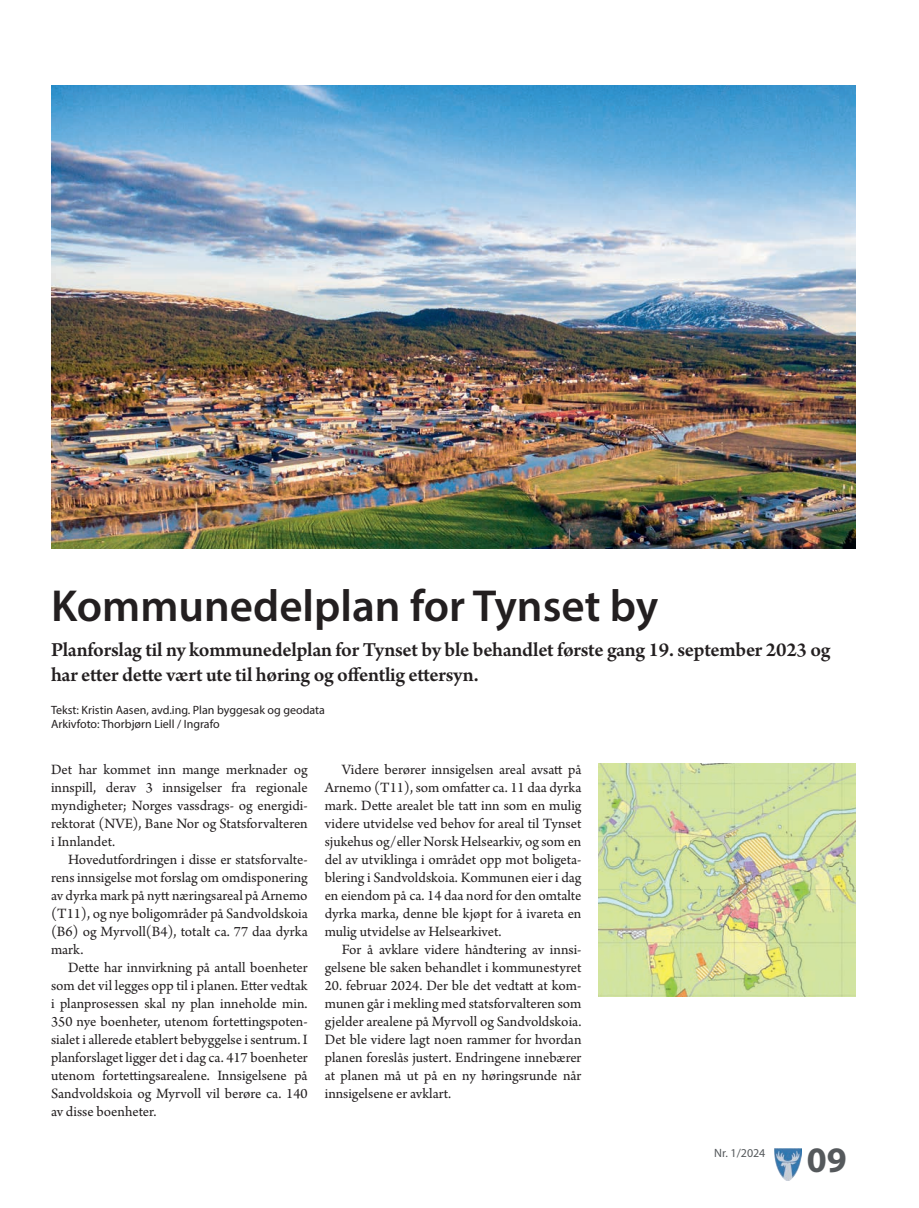
<style>
.page{position:relative;width:919px;height:1208px;background:#fff}
.page>*{position:absolute;margin:0;border:0;box-sizing:border-box;transform-origin:0 0}
.Hovedtittel{font:600 45px "Myriad Pro";color:#231f20}
.t1{font:700 36px "Myriad Pro";color:#55595c}
.Ingress{font:600 21px/25.2px "Arno Pro";letter-spacing:-.015em;color:#231f20}
.Avsnitt_med_førstelinjeinnrykk{font:15px/18px "Arno Pro";letter-spacing:-.005em;color:#231f20;text-align:justify}
.Byline{font:12px "Myriad Pro";color:#231f20}
.t2{font:12px "Myriad Pro";color:#55595c}
</style>
<div class="page">
<img style="left:774px;top:1148px;width:27px;height:32px">
<img style="left:598px;top:764px;width:257px;height:232px">
<img style="left:51px;top:85px;width:804px;height:464px">
<p class="Hovedtittel" style="left:51px;top:577px;width:608px">Kommunedelplan for Tynset by</p>
<p class="Ingress" style="left:51px;top:638px;width:781px">Planforslag til ny kommunedelplan for Tynset by ble behandlet første gang 19. september 2023 og har etter dette vært ute til høring og offentlig ettersyn.</p>
<p class="Byline" style="left:51px;top:702px;width:275px">Tekst: Kristin Aasen, avd.ing. Plan byggesak og geodata</p>
<p class="Byline" style="left:51px;top:717px;width:170px">Arkivfoto: Thorbjørn Liell / Ingrafo</p>
<p class="Avsnitt_med_førstelinjeinnrykk" style="left:51px;top:761px;width:258px">Det har kommet inn mange merknader og innspill, derav 3 innsigelser fra regionale myndigheter; Norges vassdrags- og energidi&shy;rektorat (NVE), Bane Nor og Statsforvalteren i Innlandet.</p>
<p class="Avsnitt_med_førstelinjeinnrykk" style="left:51px;top:851px;width:258px;text-indent:17px">Hovedutfordringen i disse er statsforvalte&shy;rens innsigelse mot forslag om omdisponering av dyrka mark på nytt næringsareal på Arnemo (T11), og nye boligområder på Sandvoldskoia (B6) og Myrvoll(B4), totalt ca. 77 daa dyrka mark.</p>
<p class="Avsnitt_med_førstelinjeinnrykk" style="left:51px;top:959px;width:258px;text-indent:17px">Dette har innvirkning på antall boenheter som det vil legges opp til i planen. Etter vedtak i planprosessen skal ny plan inneholde min.<br>350 nye boenheter, utenom fortettingspoten&shy;sialet i allerede etablert bebyggelse i sentrum. I planforslaget ligger det i dag ca. 417 boenheter utenom fortettingsarealene. Innsigelsene på Sandvoldskoia og Myrvoll vil berøre ca. 140 av disse boenheter.</p>
<p class="Avsnitt_med_førstelinjeinnrykk" style="left:325px;top:761px;width:258px;text-indent:17px">Videre berører innsigelsen areal avsatt på Arnemo (T11), som omfatter ca. 11 daa dyrka mark. Dette arealet ble tatt inn som en mulig videre utvidelse ved behov for areal til Tynset sjukehus og/eller Norsk Helsearkiv, og som en del av utviklinga i området opp mot boligeta&shy;blering i Sandvoldskoia. Kommunen eier i dag en eiendom på ca. 14 daa nord for den omtalte dyrka marka, denne ble kjøpt for å ivareta en mulig utvidelse av Helsearkivet.</p>
<p class="Avsnitt_med_førstelinjeinnrykk" style="left:325px;top:941px;width:258px;text-align:right">For å avklare videre håndtering av innsi&shy;gelsene ble saken behandlet i kommunestyret</p>
<p class="Avsnitt_med_førstelinjeinnrykk" style="left:325px;top:977px;width:258px">20. februar 2024. Der ble det vedtatt at kom&shy;munen går i mekling med statsforvalteren som gjelder arealene på Myrvoll og Sandvoldskoia.<br>Det ble videre lagt noen rammer for hvordan planen foreslås justert. Endringene innebærer at planen må ut på en ny høringsrunde når innsigelsene er avklart.</p>
<p class="t2" style="left:714px;top:1146px;width:53px">Nr. 1/2024</p>
<p class="t1" style="left:806px;top:1136px;width:41px">09</p>
</div>
